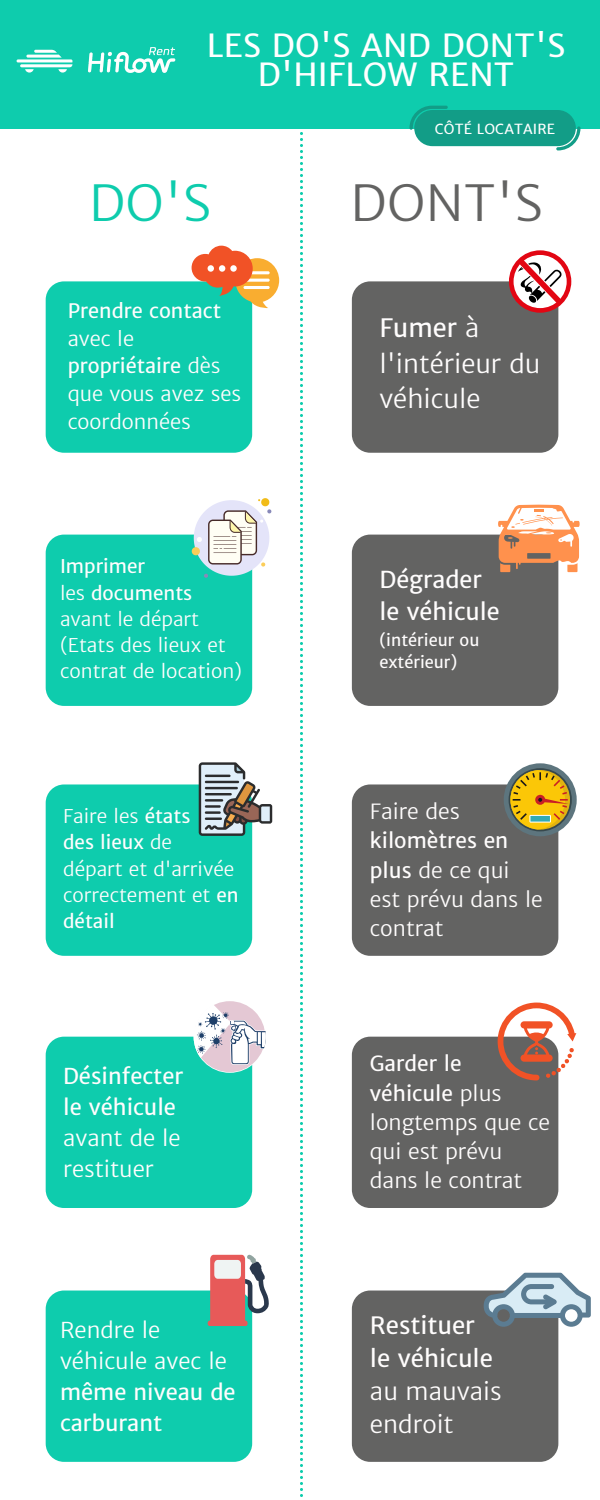
<style>
.page{position:relative;width:600px;height:1500px;background:#fff}
.page>*{position:absolute;margin:0;border:0;box-sizing:border-box;transform-origin:0 0}
.t1{font:300 50px "Merriweather Sans";color:#636362}
.t2{font:300 50px "Merriweather Sans";color:#0eccad}
.t3{font:32px/29.2px "Merriweather Sans";letter-spacing:.01em;color:#fff;text-align:center}
.t4{font:300 25.5px/35.2px "Merriweather Sans";color:#fffdfd}
.t5{font:24px "Merriweather Sans";color:#fffdfd}
.t6{font:300 24px/33px "Merriweather Sans";color:#fffdfd}
.t7{font:23.5px "Merriweather Sans";color:#fffdfd}
.t8{font:300 22px/30.8px "Merriweather Sans";color:#fffdfd}
.t9{font:22px "Merriweather Sans";color:#fffdfd}
.t10{font:300 21px/29.2px "Merriweather Sans";color:#fffdfd}
.t11{font:21px/29.2px "Merriweather Sans";color:#fffdfd}
.t12{font:300 20.1px/27.6px "Merriweather Sans";color:#fffdfd}
.t13{font:300 19px/26.2px "Merriweather Sans";color:#fffdfd}
.t14{font:19px "Merriweather Sans";color:#fffdfd}
.t15{font:16.5px/22.5px "Merriweather Sans";color:#fffdfd}
.t16{font:14px "Merriweather Sans";letter-spacing:.01em;color:#fff}
.s1{font-weight:400}
.s2{font-weight:300}
</style>
<div class="page">
<svg style="left:300px;top:132px;width:3px;height:1365px"></svg>
<div style="left:46px;top:281px;width:206px;height:172px;background:#0eccad;border-radius:18px"></div>
<div style="left:352px;top:281px;width:206px;height:172px;background:#636362;border-radius:18px"></div>
<div style="left:0;top:0;width:600px;height:129px;background:#0eccad"></div>
<img style="left:16px;top:47px;width:160px;height:26px">
<svg style="left:409px;top:106px;width:171px;height:44px"></svg>
<svg style="left:509px;top:250px;width:62px;height:63px"></svg>
<div style="left:514px;top:255px;width:53px;height:53px;background:#fff;border-radius:50%"></div>
<svg style="left:518px;top:259px;width:44px;height:45px"></svg>
<svg style="left:192px;top:246px;width:87px;height:63px"></svg>
<div style="left:208px;top:265px;width:6px;height:7px;background:#fff;border-radius:50%"></div>
<div style="left:219px;top:265px;width:6px;height:7px;background:#fff;border-radius:50%"></div>
<svg style="left:230px;top:265px;width:7px;height:7px"></svg>
<div style="left:46px;top:535px;width:206px;height:171px;background:#0eccad;border-radius:18px"></div>
<svg style="left:192px;top:498px;width:79px;height:80px"></svg>
<div style="left:352px;top:535px;width:206px;height:171px;background:#636362;border-radius:18px"></div>
<svg style="left:498px;top:505px;width:82px;height:67px"></svg>
<div style="left:46px;top:784px;width:206px;height:172px;background:#0eccad;border-radius:18px"></div>
<div style="left:352px;top:784px;width:206px;height:172px;background:#636362;border-radius:18px"></div>
<div style="left:504px;top:763px;width:72px;height:73px;background:#5d757e;border-radius:50%"></div>
<svg style="left:509px;top:768px;width:63px;height:63px"></svg>
<svg style="left:510px;top:770px;width:55px;height:60px"></svg>
<svg style="left:513px;top:772px;width:56px;height:48px;background:#daa815"></svg>
<svg style="left:529px;top:815px;width:22px;height:8px"></svg>
<div style="left:530px;top:816px;width:20px;height:6px;background:#32aab4"></div>
<svg style="left:199px;top:762px;width:73px;height:74px"></svg>
<hr style="left:205px;top:811px;width:16px;height:3px;background:#2b2c2d">
<hr style="left:205px;top:805px;width:16px;height:3px;background:#2b2c2d">
<hr style="left:205px;top:799px;width:18px;height:3px;background:#2b2c2d">
<hr style="left:205px;top:793px;width:27px;height:2px;background:#2b2c2d">
<hr style="left:205px;top:787px;width:33px;height:2px;background:#2b2c2d">
<hr style="left:205px;top:781px;width:34px;height:2px;background:#2b2c2d">
<hr style="left:205px;top:775px;width:26px;height:2px;background:#2b2c2d">
<div style="left:46px;top:1037px;width:206px;height:171px;background:#0eccad;border-radius:18px"></div>
<div style="left:352px;top:1037px;width:206px;height:171px;background:#636362;border-radius:18px"></div>
<div style="left:46px;top:1291px;width:206px;height:171px;background:#0eccad;border-radius:18px"></div>
<div style="left:352px;top:1291px;width:206px;height:171px;background:#636362;border-radius:18px"></div>
<svg style="left:194px;top:1001px;width:72px;height:71px"></svg>
<svg style="left:498px;top:1003px;width:78px;height:77px"></svg>
<svg style="left:208px;top:1254px;width:60px;height:72px"></svg>
<svg style="left:484px;top:1273px;width:107px;height:54px"></svg>
<p class="t3" style="left:207px;top:31px;width:360px">LES DO'S AND DONT'S<br>D'HIFLOW RENT</p>
<p class="t16" style="left:435px;top:120px;width:122px">CÔTÉ LOCATAIRE</p>
<p class="t2" style="left:89px;top:172px;width:123px">DO'S</p>
<p class="t1" style="left:350px;top:172px;width:194px">DONT'S</p>
<p class="t12" style="left:68px;top:297px;width:175px"><span class="s1">Prendre contact </span>avec le <span class="s1">propriétaire</span> dès que vous avez ses coordonnées</p>
<p class="t14" style="left:60px;top:555px;width:87px">Imprimer</p>
<p class="t13" style="left:60px;top:580px;width:184px">les <span class="s1">documents </span>avant le départ (Etats des lieux et contrat de location)</p>
<p class="t13" style="left:63px;top:803px;width:129px">Faire les <span class="s1">états</span></p>
<p class="t14" style="left:63px;top:831px;width:110px">des lieux <span class="s2">de</span></p>
<p class="t13" style="left:63px;top:856px;width:177px">départ et d'arrivée correctement et <span class="s1">en détail</span></p>
<p class="t9" style="left:63px;top:1063px;width:122px">Désinfecter</p>
<p class="t9" style="left:63px;top:1094px;width:114px">le véhicule</p>
<p class="t8" style="left:63px;top:1123px;width:119px">avant de le restituer</p>
<p class="t8" style="left:60px;top:1315px;width:177px">Rendre le véhicule avec le <span class="s1">même niveau de carburant</span></p>
<p class="t4" style="left:379px;top:311px;width:162px"><span class="s1">Fumer</span> à l'intérieur du véhicule</p>
<p class="t7" style="left:379px;top:565px;width:104px">Dégrader</p>
<p class="t7" style="left:379px;top:597px;width:122px">le véhicule</p>
<p class="t15" style="left:379px;top:629px;width:101px">(intérieur ou extérieur)</p>
<p class="t11" style="left:370px;top:797px;width:141px"><span class="s2">Faire des </span>kilomètres en plus <span class="s2">de ce qui</span></p>
<p class="t10" style="left:370px;top:885px;width:174px">est prévu dans le contrat</p>
<p class="t11" style="left:370px;top:1049px;width:93px">Garder le</p>
<p class="t10" style="left:370px;top:1079px;width:182px"><span class="s1">véhicule</span> plus longtemps que ce qui est prévu dans le contrat</p>
<p class="t5" style="left:370px;top:1310px;width:106px">Restituer</p>
<p class="t5" style="left:370px;top:1343px;width:125px">le véhicule</p>
<p class="t6" style="left:370px;top:1375px;width:133px">au mauvais endroit</p>
</div>
